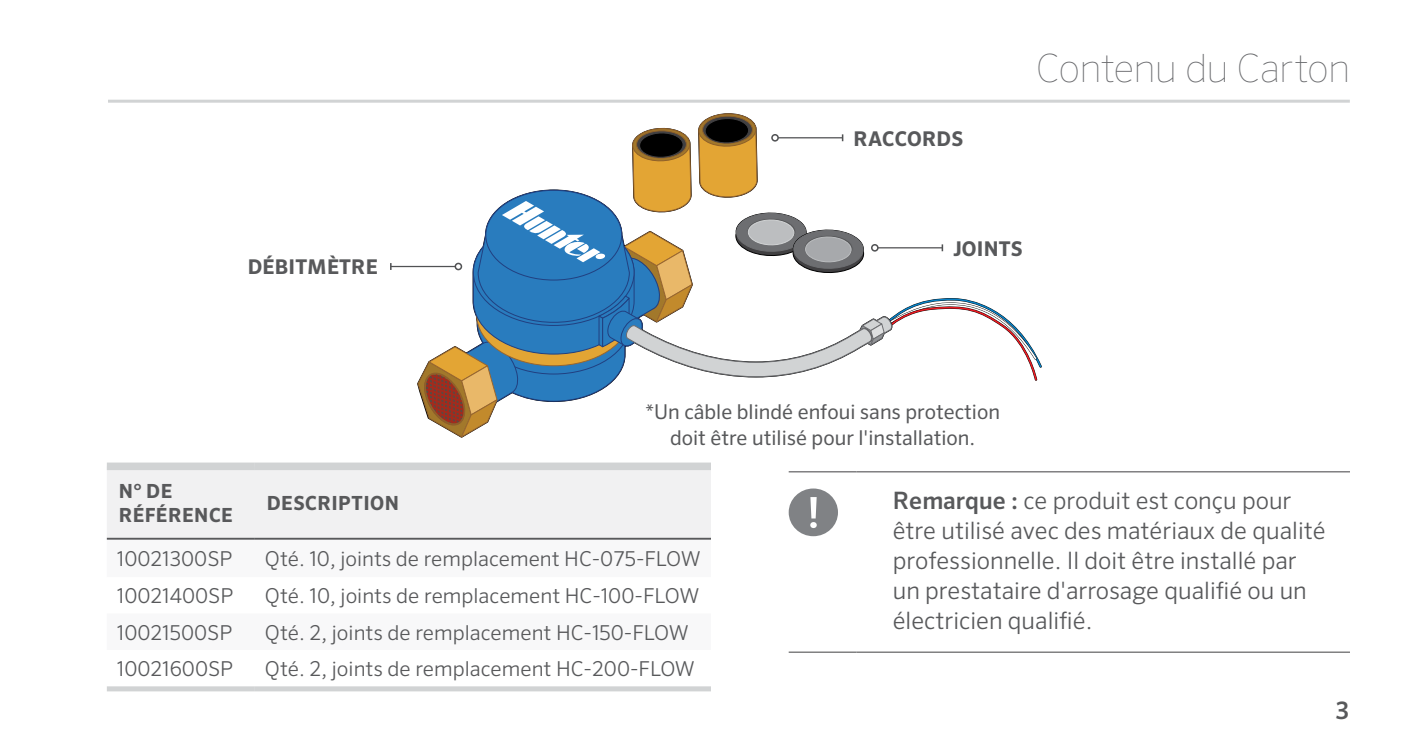
<style>
.page{position:relative;width:1404px;height:756px;background:#fff}
.page>*{position:absolute;margin:0;border:0;box-sizing:border-box;transform-origin:0 0}
.t1{font:100 39px "Sero Pro";letter-spacing:-.01em;color:#696a6d}
.t2{font:300 24px/30px "Sero Pro";color:#58595b}
.t3{font:500 24px "Sero Pro";color:#58595b}
.t4{font:300 20.7px "Sero Pro";color:#58595b}
.t5{font:20.4px/26.4px "Sero Pro";color:#58595b;text-align:center}
.t6{font:700 20.4px "Sero Pro";letter-spacing:.01em;color:#58595b}
.t7{font:700 19.5px/23.4px "Sero Pro";letter-spacing:.025em;color:#58595b}
.s1{font-weight:500}
</style>
<div class="page">
<hr style="left:108px;top:100px;width:1242px;height:3px;background:#d1d3d4">
<hr style="left:391px;top:266px;width:64px;height:1px;background:#515254">
<svg style="left:390px;top:263px;width:2px;height:7px"></svg>
<svg style="left:417px;top:113px;width:625px;height:325px"></svg>
<div style="left:107px;top:470px;width:604px;height:68px;background:#f1f1f2"></div>
<div style="left:107px;top:463px;width:148px;height:7px;background:#d1d3d4"></div>
<div style="left:255px;top:463px;width:456px;height:7px;background:#d1d3d4"></div>
<hr style="left:107px;top:538px;width:148px;height:2px;background:#58595b">
<hr style="left:255px;top:538px;width:456px;height:2px;background:#58595b">
<div style="left:107px;top:686px;width:148px;height:5px;background:#d1d3d4"></div>
<div style="left:255px;top:686px;width:456px;height:5px;background:#d1d3d4"></div>
<hr style="left:789px;top:471px;width:68px;height:1px;background:#414042">
<hr style="left:857px;top:471px;width:493px;height:1px;background:#414042">
<hr style="left:789px;top:652px;width:68px;height:1px;background:#414042">
<hr style="left:857px;top:652px;width:493px;height:1px;background:#414042">
<div style="left:789px;top:489px;width:49px;height:47px;background:#808285;border-radius:50%"></div>
<svg style="left:810px;top:497px;width:7px;height:31px"></svg>
<p class="t6" style="left:248px;top:255px;width:132px">DÉBITMÈTRE</p>
<p class="t6" style="left:854px;top:126px;width:111px">RACCORDS</p>
<h1 class="t1" style="left:1036px;top:45px;width:315px">Contenu du Carton</h1>
<p class="t6" style="left:953px;top:236px;width:71px">JOINTS</p>
<p class="t5" style="left:645px;top:398px;width:356px">*Un câble blindé enfoui sans protection doit être utilisé pour l'installation.</p>
<p class="t7" style="left:119px;top:480px;width:116px">N° DE<br>RÉFÉRENCE</p>
<p class="t7" style="left:267px;top:492px;width:134px">DESCRIPTION</p>
<p class="t4" style="left:117px;top:546px;width:117px">10021300SP</p>
<p class="t4" style="left:265px;top:546px;width:437px">Qté. 10, joints de remplacement HC-075-FLOW</p>
<p class="t4" style="left:117px;top:584px;width:118px">10021400SP</p>
<p class="t4" style="left:265px;top:584px;width:436px">Qté. 10, joints de remplacement HC-100-FLOW</p>
<p class="t4" style="left:117px;top:620px;width:117px">10021500SP</p>
<p class="t4" style="left:265px;top:620px;width:425px">Qté. 2, joints de remplacement HC-150-FLOW</p>
<p class="t4" style="left:117px;top:657px;width:118px">10021600SP</p>
<p class="t4" style="left:265px;top:657px;width:432px">Qté. 2, joints de remplacement HC-200-FLOW</p>
<p class="t2" style="left:893px;top:485px;width:434px"><span class="s1">Remarque :</span> ce produit est conçu pour être utilisé avec des matériaux de qualité professionnelle. Il doit être installé par un prestataire d'arrosage qualifié ou un électricien qualifié.</p>
<p class="t3" style="left:1336px;top:696px;width:15px">3</p>
</div>
